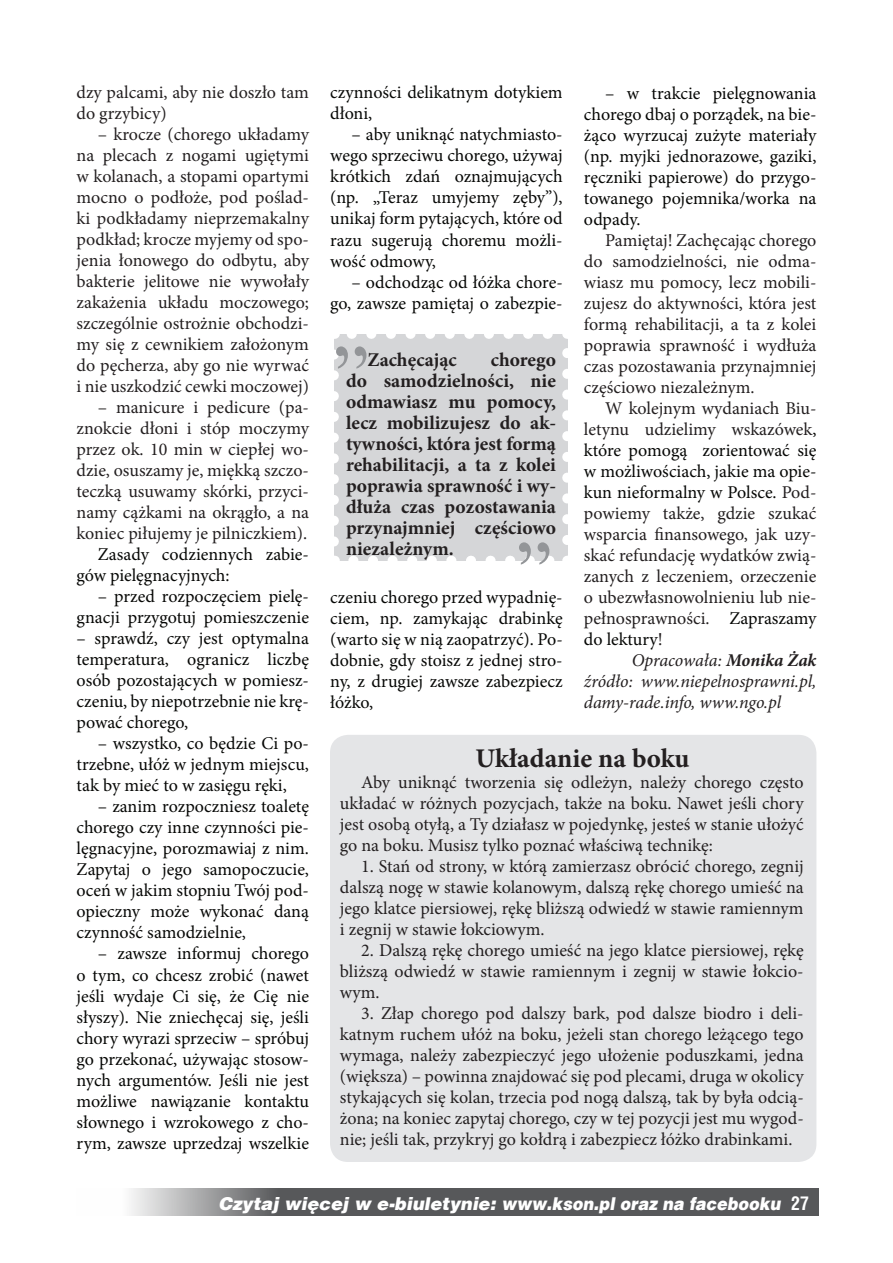
<style>
.page{position:relative;width:893px;height:1263px;background:#fff}
.page>*{position:absolute;margin:0;border:0;box-sizing:border-box;transform-origin:0 0}
.t1{font:88.35px "Times New Roman";color:#939598;scale:.9 1}
.t2{font:700 27px "Minion Pro";color:#231f20}
.t3{font:700 19.5px/21px "Minion Pro";color:#231f20;text-align:justify}
.t4{font:18px/21px "Minion Pro";color:#231f20;text-align:justify}
.t5{font:18px/21px "Minion Pro";color:#060705;text-align:justify}
.t6{font:italic 18px/21px "Minion Pro";letter-spacing:-.005em;color:#231f20;text-align:justify}
.t7{font:italic 900 17.7px "Switzerland";color:#fff}
.s1{color:#060705}
.s2{font-weight:700}
.s3{font-family:"Switzerland Condensed";font-weight:700;font-style:normal;font-size:18px}
</style>
<div class="page">
<svg style="left:131px;top:1188px;width:687px;height:28px;background:#67686a"></svg>
<div style="left:330px;top:735px;width:486px;height:427px;background:#e4e5e7;border-radius:18px"></div>
<div style="left:334px;top:334px;width:233px;height:227px;background:#d5d6d8"></div>
<svg style="left:334px;top:354px;width:5px;height:193px"></svg>
<svg style="left:353px;top:556px;width:202px;height:5px"></svg>
<svg style="left:347px;top:334px;width:201px;height:5px"></svg>
<svg style="left:562px;top:334px;width:6px;height:206px"></svg>
<p class="t4" style="left:77px;top:82px;width:234px">dzy palcami, aby nie doszło tam do grzybicy)</p>
<p class="t4" style="left:77px;top:124px;width:234px;text-indent:21px">– krocze (chorego układamy na plecach z nogami ugiętymi w kolanach, a stopami opartymi mocno o podłoże, pod poślad&shy;ki podkładamy nieprzemakalny podkład; krocze myjemy od spo&shy;jenia łonowego do odbytu, aby bakterie jelitowe nie wywołały zakażenia układu moczowego; szczególnie ostrożnie obchodzi&shy;my się z cewnikiem założonym do pęcherza, aby go nie wyrwać i nie uszkodzić cewki moczowej)</p>
<p class="t4" style="left:77px;top:397px;width:234px;text-indent:21px">– manicure i pedicure (pa&shy;znokcie dłoni i stóp moczymy przez ok. 10 min w ciepłej wo&shy;dzie, osuszamy je, miękką szczo&shy;teczką usuwamy skórki, przyci&shy;namy cążkami na okrągło, a na koniec piłujemy je pilniczkiem).</p>
<p class="t5" style="left:77px;top:544px;width:234px;text-indent:21px">Zasady codziennych zabie&shy;gów pielęgnacyjnych:</p>
<p class="t5" style="left:77px;top:586px;width:234px;text-align:right">– przed rozpoczęciem pielę&shy;gnacji przygotuj pomieszczenie</p>
<p class="t5" style="left:77px;top:628px;width:234px">– sprawdź, czy jest optymalna temperatura, ogranicz liczbę osób pozostających w pomiesz&shy;czeniu, by niepotrzebnie nie krę&shy;pować chorego,</p>
<p class="t5" style="left:77px;top:733px;width:234px;text-indent:21px">– wszystko, co będzie Ci po&shy;trzebne, ułóż w jednym miejscu, tak by mieć to w zasięgu ręki,</p>
<p class="t5" style="left:77px;top:796px;width:234px;text-indent:21px">– zanim rozpoczniesz toaletę chorego czy inne czynności pie&shy;lęgnacyjne, porozmawiaj z nim.<br>Zapytaj o jego samopoczucie, oceń w jakim stopniu Twój pod&shy;opieczny może wykonać daną czynność samodzielnie,</p>
<p class="t5" style="left:77px;top:943px;width:234px;text-indent:21px">– zawsze informuj chorego o tym, co chcesz zrobić (nawet jeśli wydaje Ci się, że Cię nie słyszy). Nie zniechęcaj się, jeśli chory wyrazi sprzeciw – spróbuj go przekonać, używając stosow&shy;nych argumentów. Jeśli nie jest możliwe nawiązanie kontaktu słownego i wzrokowego z cho&shy;rym, zawsze uprzedzaj wszelkie</p>
<p class="t5" style="left:330px;top:82px;width:234px">czynności delikatnym dotykiem dłoni,</p>
<p class="t5" style="left:330px;top:124px;width:234px;text-indent:21px">– aby uniknąć natychmiasto&shy;wego sprzeciwu chorego, używaj krótkich zdań oznajmujących (np. „Teraz umyjemy zęby”), unikaj form pytających, które od razu sugerują choremu możli&shy;wość odmowy,</p>
<p class="t5" style="left:330px;top:271px;width:234px;text-align:right">– odchodząc od łóżka chore&shy;go, zawsze pamiętaj o zabezpie-</p>
<h1 class="t1" style="left:333px;top:266px;width:41px">„</h1>
<p class="t3" style="left:346px;top:349px;width:211px;text-indent:145px">chorego do samodzielności, nie odmawiasz mu pomocy, lecz mobilizujesz do ak&shy;tywności, która jest formą rehabilitacji, a ta z kolei poprawia sprawność i wy&shy;dłuża czas pozostawania przynajmniej częściowo niezależnym.</p>
<p class="t3" style="left:367px;top:349px;width:91px">Zachęcając</p>
<h1 class="t1" style="left:516px;top:462px;width:41px">„</h1>
<p class="t5" style="left:330px;top:586px;width:234px">czeniu chorego przed wypadnię&shy;ciem, np. zamykając drabinkę (warto się w nią zaopatrzyć). Po&shy;dobnie, gdy stoisz z jednej stro&shy;ny, z drugiej zawsze zabezpiecz łóżko,</p>
<p class="t5" style="left:584px;top:82px;width:234px;text-indent:21px">– w trakcie pielęgnowania chorego dbaj o porządek, na bie&shy;żąco wyrzucaj zużyte materiały (np. myjki jednorazowe, gaziki, ręczniki papierowe) do przygo&shy;towanego pojemnika/worka na odpady.</p>
<p class="t4" style="left:584px;top:229px;width:234px;text-indent:21px">Pamiętaj! Zachęcając chorego do samodzielności, nie odma&shy;wiasz mu pomocy, lecz mobili&shy;zujesz do aktywności, która jest formą rehabilitacji, a ta z kolei poprawia sprawność i wydłuża czas pozostawania przynajmniej częściowo niezależnym.</p>
<p class="t4" style="left:584px;top:397px;width:234px;text-indent:21px">W kolejnym wydaniach Biu&shy;letynu udzielimy wskazówek<span class="s1">, które pomogą zorientować się w możliwościach, jakie ma opie&shy;kun nieformalny w Polsce.</span> Pod&shy;powiemy także, gdzie szukać wsparcia finansowego, jak uzy&shy;skać refundację wydatków zwią&shy;zanych z leczeniem, orzeczenie o ubezwłasnowolnieniu lub nie&shy;pełnosprawności. <span class="s1">Zapraszamy do lektury</span>!</p>
<p class="t6" style="left:584px;top:649px;width:234px;text-indent:48px">Opracowała: <span class="s2">Monika Żak </span>źródło: www.niepelnosprawni.pl, damy-rade.info, www.ngo.pl</p>
<h2 class="t2" style="left:475px;top:739px;width:215px">Układanie na boku</h2>
<p class="t4" style="left:340px;top:772px;width:465px;text-indent:21px">Aby uniknąć tworzenia się odleżyn, należy chorego często układać w różnych pozycjach, także na boku. Nawet jeśli chory jest osobą otyłą, a Ty działasz w pojedynkę, jesteś w stanie ułożyć go na boku. Musisz tylko poznać właściwą technikę:</p>
<p class="t4" style="left:340px;top:856px;width:465px;text-indent:21px">1. Stań od strony, w którą zamierzasz obrócić chorego, zegnij dalszą nogę w stawie kolanowym, dalszą rękę chorego umieść na jego klatce piersiowej, rękę bliższą odwiedź w stawie ramiennym i zegnij w stawie łokciowym.</p>
<p class="t4" style="left:340px;top:940px;width:465px;text-indent:21px">2. Dalszą rękę chorego umieść na jego klatce piersiowej, rękę bliższą odwiedź w stawie ramiennym i zegnij w stawie łokcio&shy;wym.</p>
<p class="t4" style="left:340px;top:1003px;width:465px;text-indent:21px">3. Złap chorego pod dalszy bark, pod dalsze biodro i deli&shy;katnym ruchem ułóż na boku, jeżeli stan chorego leżącego tego wymaga, należy zabezpieczyć jego ułożenie poduszkami, jedna (większa) – powinna znajdować się pod plecami, druga w okolicy stykających się kolan, trzecia pod nogą dalszą, tak by była odcią&shy;żona; na koniec zapytaj chorego, czy w tej pozycji jest mu wygod&shy;nie; jeśli tak, przykryj go kołdrą i zabezpiecz łóżko drabinkami.</p>
<p class="t7" style="left:218px;top:1193px;width:592px">Czytaj więcej w e-biuletynie: www.kson.pl oraz na facebooku <span class="s3">27</span></p>
</div>
